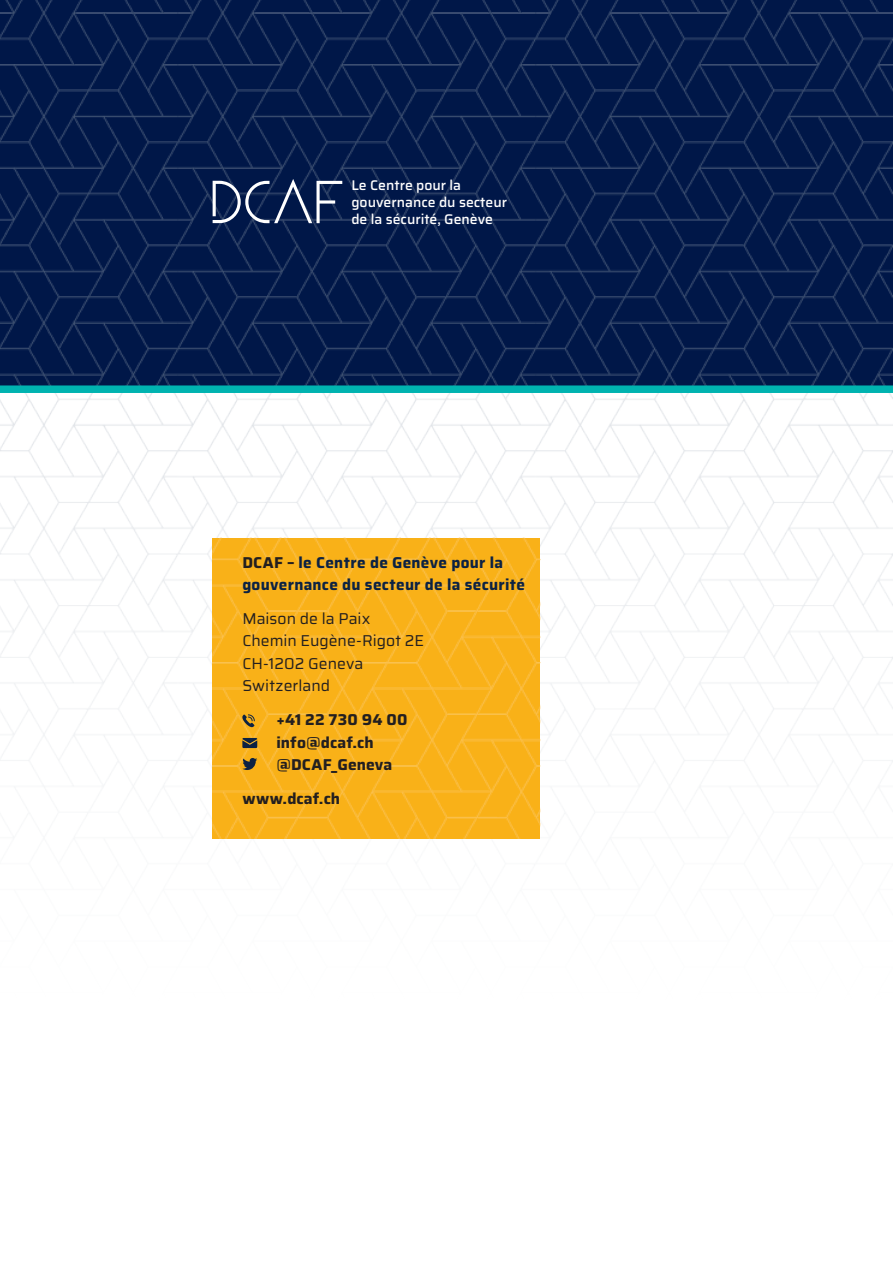
<style>
.page{position:relative;width:893px;height:1263px;background:#fff}
.page>*{position:absolute;margin:0;border:0;box-sizing:border-box;transform-origin:0 0}
.t1{font:700 15.75px/22.5px "Saira";letter-spacing:.02em;color:#0c2243}
.t2{font:15.75px/22.5px "Saira";color:#231f20}
.t3{font:700 15.75px/22.5px "Saira";letter-spacing:.01em;color:#231f20}
.t4{font:500 13.95px/16.8px "Saira";color:#fff}
.s1{color:#231f20}
</style>
<div class="page">
<img style="left:0;top:393px;width:893px;height:446px">
<svg style="left:0;top:0;width:893px;height:385px;background:#051c4b"></svg>
<div style="left:0;top:385px;width:893px;height:8px;background:#00b3b0"></div>
<svg style="left:213px;top:179px;width:129px;height:44px;background:#33466c"></svg>
<img style="left:213px;top:538px;width:327px;height:301px">
<svg style="left:242px;top:714px;width:13px;height:13px"></svg>
<svg style="left:242px;top:738px;width:15px;height:10px"></svg>
<svg style="left:242px;top:758px;width:15px;height:12px"></svg>
<p class="t4" style="left:351px;top:177px;width:157px">Le Centre pour la gouvernance du secteur de la sécurité, Genève</p>
<p class="t1" style="left:242px;top:551px;width:284px"><span class="s1">DCAF –</span> le Centre de Genève pour la gouvernance du secteur de la sécurité</p>
<p class="t2" style="left:242px;top:607px;width:183px">Maison de la Paix<br>Chemin Eugène-Rigot 2E<br>CH-1202 Geneva<br>Switzerland</p>
<p class="t3" style="left:276px;top:708px;width:133px">+41 22 730 94 00 info@dcaf.ch @DCAF_Geneva</p>
<p class="t3" style="left:242px;top:787px;width:99px">www.dcaf.ch</p>
</div>
